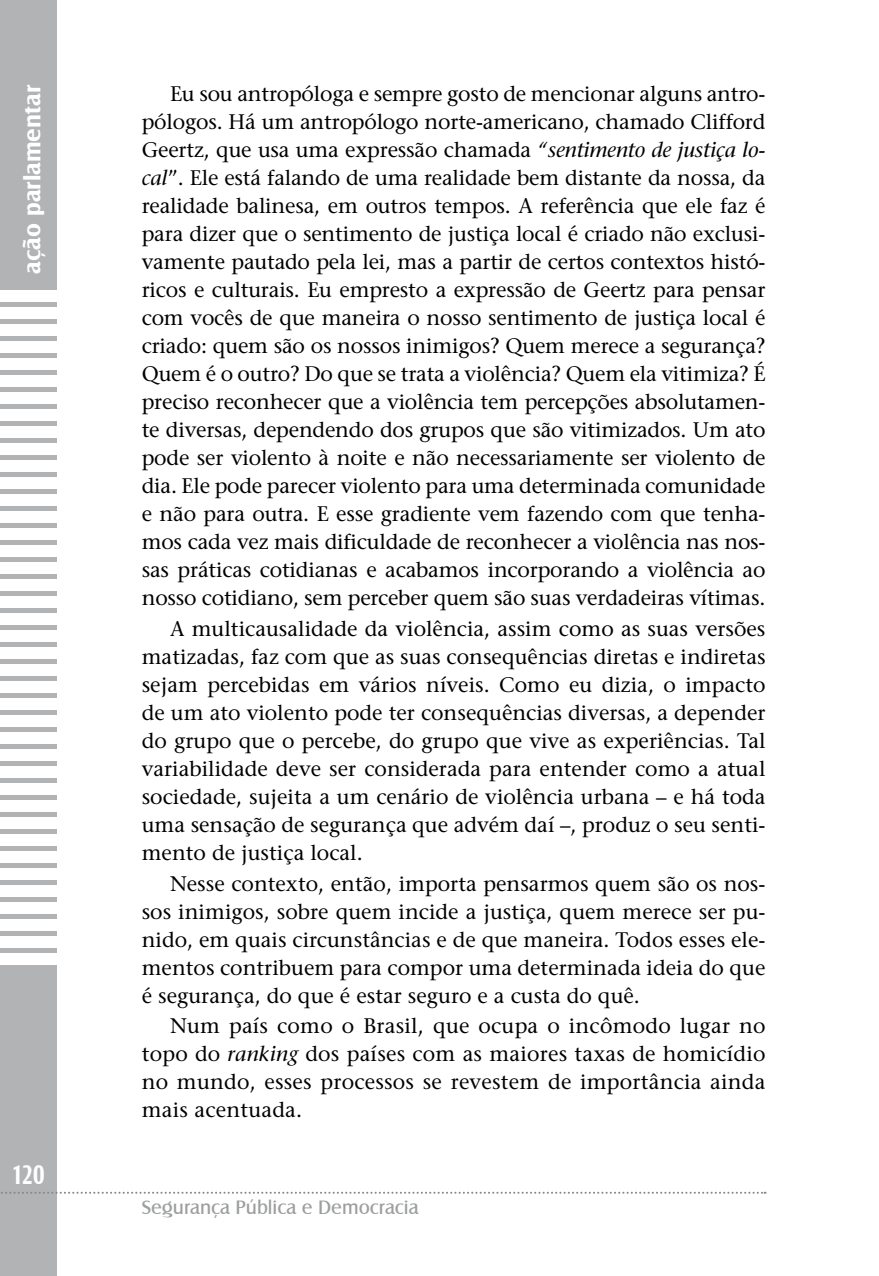
<style>
.page{position:relative;width:879px;height:1276px;background:#fff}
.page>*{position:absolute;margin:0;border:0;box-sizing:border-box;transform-origin:0 0}
.t1{font:700 28px "Castle T";color:#fff;scale:.75 1}
.t2{font:700 24px "Castle T";color:#fff}
.t3{font:21px/28px "Stone Serif";color:#000;text-align:justify}
.t4{font:20px "Castle T";color:#9c9e9f}
.s1{font-style:italic}
</style>
<div class="page">
<div style="left:0;top:0;width:57px;height:1276px;background:#b1b3b4"></div>
<div style="left:0;top:290px;width:57px;height:11px;background:#fff"></div>
<div style="left:0;top:307px;width:57px;height:11px;background:#fff"></div>
<div style="left:0;top:324px;width:57px;height:11px;background:#fff"></div>
<div style="left:0;top:341px;width:57px;height:11px;background:#fff"></div>
<div style="left:0;top:358px;width:57px;height:12px;background:#fff"></div>
<div style="left:0;top:375px;width:57px;height:12px;background:#fff"></div>
<div style="left:0;top:392px;width:57px;height:12px;background:#fff"></div>
<div style="left:0;top:409px;width:57px;height:12px;background:#fff"></div>
<div style="left:0;top:426px;width:57px;height:12px;background:#fff"></div>
<div style="left:0;top:443px;width:57px;height:12px;background:#fff"></div>
<div style="left:0;top:460px;width:57px;height:12px;background:#fff"></div>
<div style="left:0;top:477px;width:57px;height:12px;background:#fff"></div>
<div style="left:0;top:494px;width:57px;height:12px;background:#fff"></div>
<div style="left:0;top:511px;width:57px;height:12px;background:#fff"></div>
<div style="left:0;top:528px;width:57px;height:12px;background:#fff"></div>
<div style="left:0;top:545px;width:57px;height:12px;background:#fff"></div>
<div style="left:0;top:562px;width:57px;height:12px;background:#fff"></div>
<div style="left:0;top:579px;width:57px;height:12px;background:#fff"></div>
<div style="left:0;top:596px;width:57px;height:12px;background:#fff"></div>
<div style="left:0;top:613px;width:57px;height:12px;background:#fff"></div>
<div style="left:0;top:630px;width:57px;height:12px;background:#fff"></div>
<div style="left:0;top:647px;width:57px;height:12px;background:#fff"></div>
<div style="left:0;top:664px;width:57px;height:12px;background:#fff"></div>
<div style="left:0;top:681px;width:57px;height:12px;background:#fff"></div>
<div style="left:0;top:698px;width:57px;height:12px;background:#fff"></div>
<div style="left:0;top:715px;width:57px;height:12px;background:#fff"></div>
<div style="left:0;top:732px;width:57px;height:12px;background:#fff"></div>
<div style="left:0;top:749px;width:57px;height:12px;background:#fff"></div>
<div style="left:0;top:766px;width:57px;height:12px;background:#fff"></div>
<div style="left:0;top:783px;width:57px;height:12px;background:#fff"></div>
<div style="left:0;top:800px;width:57px;height:12px;background:#fff"></div>
<div style="left:0;top:817px;width:57px;height:12px;background:#fff"></div>
<div style="left:0;top:834px;width:57px;height:12px;background:#fff"></div>
<div style="left:0;top:851px;width:57px;height:12px;background:#fff"></div>
<div style="left:0;top:868px;width:57px;height:12px;background:#fff"></div>
<div style="left:0;top:885px;width:57px;height:12px;background:#fff"></div>
<div style="left:0;top:902px;width:57px;height:12px;background:#fff"></div>
<div style="left:0;top:919px;width:57px;height:12px;background:#fff"></div>
<div style="left:0;top:936px;width:57px;height:12px;background:#fff"></div>
<div style="left:0;top:953px;width:57px;height:12px;background:#fff"></div>
<svg style="left:1px;top:1191px;width:764px;height:2px"></svg>
<p class="t2" style="left:19px;top:273px;width:190px;rotate:-90deg">ação parlamentar</p>
<h1 class="t1" style="left:12px;top:1158px;width:45px">120</h1>
<p class="t3" style="left:142px;top:80px;width:625px;text-indent:28px">Eu sou antropóloga e sempre gosto de mencionar alguns antro&shy;pólogos. Há um antropólogo norte-americano, chamado Clifford Geertz, que usa uma expressão chamada <span class="s1">“sentimento de justiça lo&shy;cal</span>”. Ele está falando de uma realidade bem distante da nossa, da realidade balinesa, em outros tempos. A referência que ele faz é para dizer que o sentimento de justiça local é criado não exclusi&shy;vamente pautado pela lei, mas a partir de certos contextos histó&shy;ricos e culturais. Eu empresto a expressão de Geertz para pensar com vocês de que maneira o nosso sentimento de justiça local é criado: quem são os nossos inimigos? Quem merece a segurança?<br>Quem é o outro? Do que se trata a violência? Quem ela vitimiza? É preciso reconhecer que a violência tem percepções absolutamen&shy;te diversas, dependendo dos grupos que são vitimizados. Um ato pode ser violento à noite e não necessariamente ser violento de dia. Ele pode parecer violento para uma determinada comunidade e não para outra. E esse gradiente vem fazendo com que tenha&shy;mos cada vez mais dificuldade de reconhecer a violência nas nos&shy;sas práticas cotidianas e acabamos incorporando a violência ao nosso cotidiano, sem perceber quem são suas verdadeiras vítimas.</p>
<p class="t3" style="left:142px;top:614px;width:625px;text-indent:28px">A multicausalidade da violência, assim como as suas versões matizadas, faz com que as suas consequências diretas e indiretas sejam percebidas em vários níveis. Como eu dizia, o impacto de um ato violento pode ter consequências diversas, a depender do grupo que o percebe, do grupo que vive as experiências. Tal variabilidade deve ser considerada para entender como a atual sociedade, sujeita a um cenário de violência urbana – e há toda uma sensação de segurança que advém daí –, produz o seu senti&shy;mento de justiça local.</p>
<p class="t3" style="left:142px;top:869px;width:625px;text-indent:28px">Nesse contexto, então, importa pensarmos quem são os nos&shy;sos inimigos, sobre quem incide a justiça, quem merece ser pu&shy;nido, em quais circunstâncias e de que maneira. Todos esses ele&shy;mentos contribuem para compor uma determinada ideia do que é segurança, do que é estar seguro e a custa do quê.</p>
<p class="t3" style="left:142px;top:1012px;width:625px;text-indent:28px">Num país como o Brasil, que ocupa o incômodo lugar no topo do <span class="s1">ranking</span> dos países com as maiores taxas de homicídio no mundo, esses processos se revestem de importância ainda mais acentuada.</p>
<p class="t4" style="left:142px;top:1196px;width:278px">Segurança Pública e Democracia</p>
</div>
